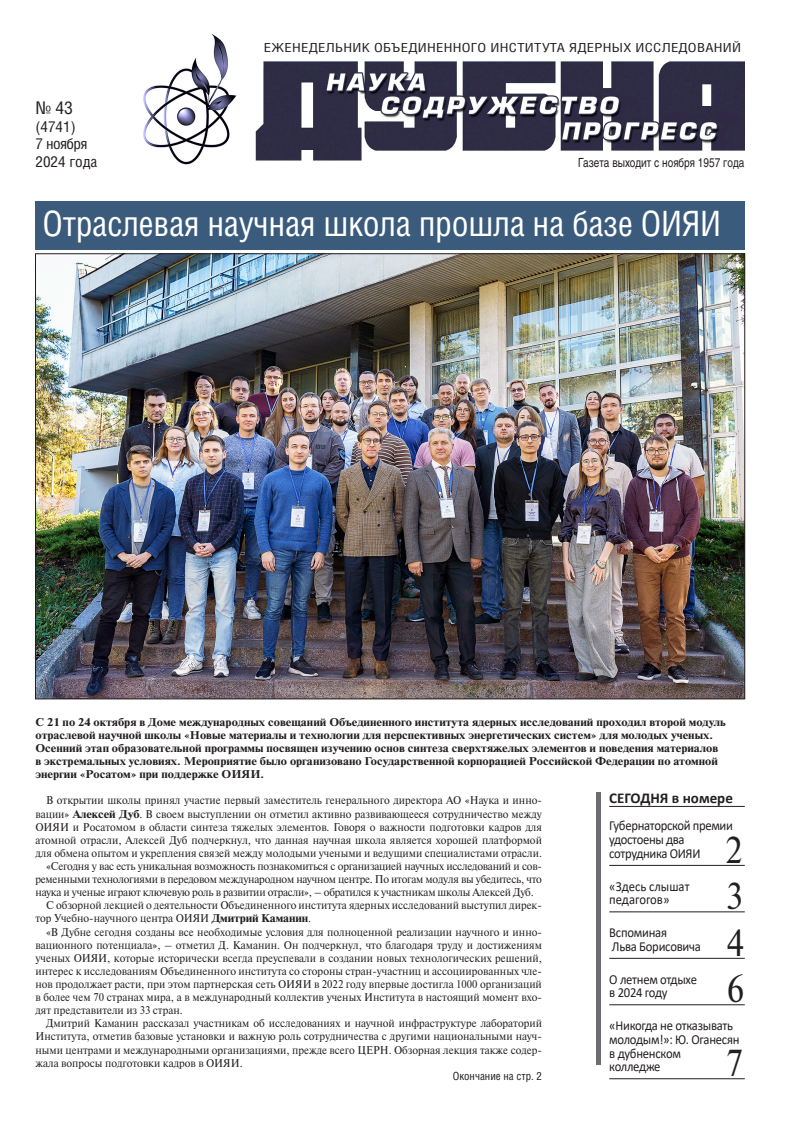
<style>
.page{position:relative;width:798px;height:1134px;background:#fff}
.page>*{position:absolute;margin:0;border:0;box-sizing:border-box;transform-origin:0 0}
.Анонс_новый_формат{font:37.5px "Newton C";color:#231f20;scale:.92 1}
.ЗАГОЛОВОК_основной{font:35px "Helios Cond C";letter-spacing:-.01em;color:#fff}
.t1{font:17.5px "Helios Cond C";color:#231f20;scale:1.05 1}
.t2{font:15px/17.5px "Helios Cond C";color:#231f20;scale:1.05 1}
.ПОДРУБРИКА{font:700 15px "Calibri";color:#231f20}
.Анонс_новый_формат-2{font:13.75px/13.8px "Calibri";letter-spacing:-.02em;color:#231f20;scale:.92 1}
.Анонс_новый_формат-3{font:13.75px/13.8px "Calibri";color:#231f20;scale:.92 1}
.Подзаголовок_1{font:12.5px "Helios Cond C";letter-spacing:.02em;color:#231f20;scale:1.2 1}
.Подзаголовок_1-2{font:12.5px "Helios C";color:#231f20;scale:.8 1}
.ОСНОВНОЙ_текст{font:11.25px/13.1px "Newton C";color:#231f20;text-align:justify;scale:.95 1}
.ЛИД{font:700 11.25px/13.1px "Newton C";color:#231f20;scale:1.1 1}
.ЗАГОЛОВОК_подверстки{font:11.25px "Helios Cond C";color:#231f20}
.s1{font-weight:700}
</style>
<div class="page">
<img style="left:255px;top:61px;width:489px;height:100px">
<img style="left:143px;top:34px;width:94px;height:131px">
<hr style="left:609px;top:806px;width:135px;height:1px;background:#231f20">
<hr style="left:609px;top:865px;width:135px;height:1px;background:#231f20">
<hr style="left:609px;top:911px;width:135px;height:1px;background:#231f20">
<hr style="left:609px;top:958px;width:135px;height:1px;background:#231f20">
<hr style="left:609px;top:1004px;width:135px;height:1px;background:#231f20">
<hr style="left:609px;top:1078px;width:135px;height:1px;background:#231f20">
<hr style="left:596px;top:792px;width:4px;height:272px;background:#6c6d70">
<img style="left:37px;top:256px;width:705px;height:441px">
<div style="left:35px;top:201px;width:709px;height:48px;background:#3a5b7c"></div>
<p class="t1" style="left:35px;top:97px;width:37px">№ 43</p>
<p class="t2" style="left:35px;top:117px;width:61px">(4741)<br>7 ноября<br>2024 года</p>
<p class="Подзаголовок_1" style="left:264px;top:40px;width:399px">ЕЖЕНЕДЕЛЬНИК ОБЪЕДИНЕННОГО ИНСТИТУТА ЯДЕРНЫХ ИССЛЕДОВАНИЙ</p>
<p class="Подзаголовок_1-2" style="left:578px;top:155px;width:209px">Газета выходит с ноября 1957 года</p>
<p class="ЗАГОЛОВОК_основной" style="left:43px;top:203px;width:679px">Отраслевая научная школа прошла на базе ОИЯИ</p>
<p class="ЛИД" style="left:35px;top:715px;width:629px">С 21 по 24 октября в Доме международных совещаний Объединенного института ядерных исследований проходил второй модуль отраслевой научной школы «Новые материалы и технологии для перспективных энергетических систем» для молодых ученых.<br>Осенний этап образовательной программы посвящен изучению основ синтеза сверхтяжелых элементов и поведения материалов в экстремальных условиях. Мероприятие было организовано Государственной корпорацией Российской Федерации по атомной энергии «Росатом» при поддержке ОИЯИ.</p>
<p class="ОСНОВНОЙ_текст" style="left:35px;top:794px;width:534px;text-indent:11px">В открытии школы принял участие первый заместитель генерального директора АО «Наука и инно&shy;вации» <span class="s1">Алексей Дуб</span>. В своем выступлении он отметил активно развивающееся сотрудничество между ОИЯИ и Росатомом в области синтеза тяжелых элементов. Говоря о важности подготовки кадров для атомной отрасли, Алексей Дуб подчеркнул, что данная научная школа является хорошей платформой для обмена опытом и укрепления связей между молодыми учеными и ведущими специалистами отрасли.</p>
<p class="ОСНОВНОЙ_текст" style="left:35px;top:860px;width:534px;text-indent:11px">«Сегодня у вас есть уникальная возможность познакомиться с организацией научных исследований и сов&shy;ременными технологиями в передовом международном научном центре. По итогам модуля вы убедитесь, что наука и ученые играют ключевую роль в развитии отрасли», – обратился к участникам школы Алексей Дуб.</p>
<p class="ОСНОВНОЙ_текст" style="left:35px;top:899px;width:534px;text-indent:11px">С обзорной лекцией о деятельности Объединенного института ядерных исследований выступил дирек&shy;тор Учебно-научного центра ОИЯИ <span class="s1">Дмитрий Каманин</span>.</p>
<p class="ОСНОВНОЙ_текст" style="left:35px;top:925px;width:534px;text-indent:11px">«В Дубне сегодня созданы все необходимые условия для полноценной реализации научного и инно&shy;вационного потенциала», – отметил Д. Каманин. Он подчеркнул, что благодаря труду и достижениям ученых ОИЯИ, которые исторически всегда преуспевали в создании новых технологических решений, интерес к исследованиям Объединенного института со стороны стран-участниц и ассоциированных чле&shy;нов продолжает расти, при этом партнерская сеть ОИЯИ в 2022 году впервые достигла 1000 организаций в более чем 70 странах мира, а в международный коллектив ученых Института в настоящий момент вхо&shy;дят представители из 33 стран.</p>
<p class="ОСНОВНОЙ_текст" style="left:35px;top:1017px;width:534px;text-indent:11px">Дмитрий Каманин рассказал участникам об исследованиях и научной инфраструктуре лабораторий Института, отметив базовые установки и важную роль сотрудничества с другими национальными науч&shy;ными центрами и международными организациями, прежде всего ЦЕРН. Обзорная лекция также содер&shy;жала вопросы подготовки кадров в ОИЯИ.</p>
<p class="ЗАГОЛОВОК_подверстки" style="left:452px;top:1069px;width:91px">Окончание на стр. 2</p>
<p class="ПОДРУБРИКА" style="left:609px;top:787px;width:125px">СЕГОДНЯ в номере</p>
<p class="Анонс_новый_формат-2" style="left:609px;top:819px;width:136px">Губернаторской премии удостоены два сотрудника ОИЯИ</p>
<p class="Анонс_новый_формат" style="left:725px;top:830px;width:20px">2</p>
<p class="Анонс_новый_формат-3" style="left:609px;top:879px;width:89px">«Здесь слышат педагогов»</p>
<p class="Анонс_новый_формат" style="left:725px;top:876px;width:20px">3</p>
<p class="Анонс_новый_формат-2" style="left:609px;top:925px;width:101px">Вспоминая<br>Льва Борисовича</p>
<p class="Анонс_новый_формат" style="left:726px;top:923px;width:20px">4</p>
<p class="Анонс_новый_формат-2" style="left:609px;top:972px;width:97px">О летнем отдыхе в 2024 году</p>
<p class="Анонс_новый_формат" style="left:727px;top:969px;width:20px">6</p>
<p class="Анонс_новый_формат-2" style="left:609px;top:1018px;width:143px">«Никогда не отказывать молодым!»: Ю. Оганесян в дубненском</p>
<p class="Анонс_новый_формат" style="left:726px;top:1043px;width:20px">7</p>
<p class="Анонс_новый_формат-2" style="left:609px;top:1059px;width:57px">колледже</p>
</div>
